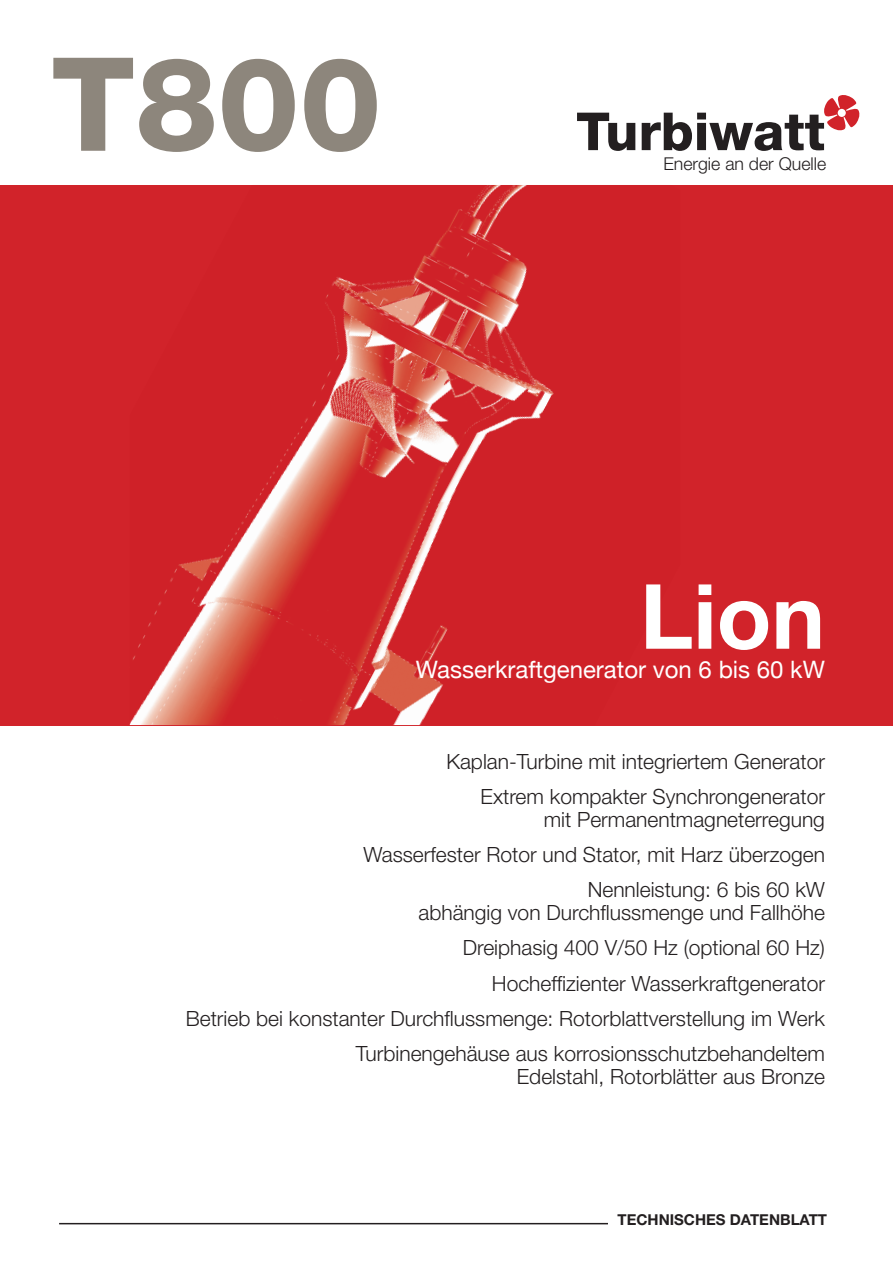
<style>
.page{position:relative;width:893px;height:1263px;background:#fff}
.page>*{position:absolute;margin:0;border:0;box-sizing:border-box;transform-origin:0 0}
.t1{font:800 130.2px "Helvetica Neue";color:#8d867c}
.t2{font:700 90px "Helvetica Neue";color:#fff}
.t3{font:24px "Helvetica Neue";color:#fff}
.t4{font:300 21px/35.2px "Helvetica Neue";color:#231f20;text-align:right}
.t5{font:300 17.7px "Helvetica Neue";color:#231f20}
.t6{font:700 15px "Helvetica Neue";color:#231f20}
</style>
<div class="page">
<div style="left:0;top:185px;width:893px;height:540px;background:#d1232a"></div>
<img style="left:130px;top:185px;width:424px;height:540px">
<hr style="left:59px;top:1223px;width:766px;height:1px;background:#231f20">
<div style="left:608px;top:1213px;width:219px;height:38px;background:#fff"></div>
<svg style="left:577px;top:113px;width:58px;height:38px"></svg>
<svg style="left:642px;top:95px;width:218px;height:56px"></svg>
<div style="left:838px;top:109px;width:8px;height:8px;background:#fff;border-radius:50%"></div>
<h1 class="t1" style="left:51px;top:27px;width:332px">T800</h1>
<p class="t5" style="left:663px;top:153px;width:164px">Energie an der Quelle</p>
<h2 class="t2" style="left:640px;top:561px;width:186px">Lion</h2>
<p class="t3" style="left:416px;top:652px;width:410px">Wasserkraftgenerator von 6 bis 60 kW</p>
<p class="t4" style="left:446px;top:744px;width:380px">Kaplan-Turbine mit integriertem Generator<br>Extrem kompakter Synchrongenerator</p>
<p class="t4" style="left:364px;top:801px;width:463px">mit Permanentmagneterregung<br>Wasserfester Rotor und Stator, mit Harz überzogen<br>Nennleistung: 6 bis 60 kW</p>
<p class="t4" style="left:186px;top:894px;width:641px">abhängig von Durchflussmenge und Fallhöhe<br>Dreiphasig 400 V/50 Hz (optional 60 Hz)<br>Hocheffizienter Wasserkraftgenerator<br>Betrieb bei konstanter Durchflussmenge: Rotorblattverstellung im Werk Turbinengehäuse aus korrosionsschutzbehandeltem</p>
<p class="t4" style="left:517px;top:1058px;width:310px">Edelstahl, Rotorblätter aus Bronze</p>
<p class="t6" style="left:618px;top:1210px;width:211px">TECHNISCHES DATENBLATT</p>
</div>
